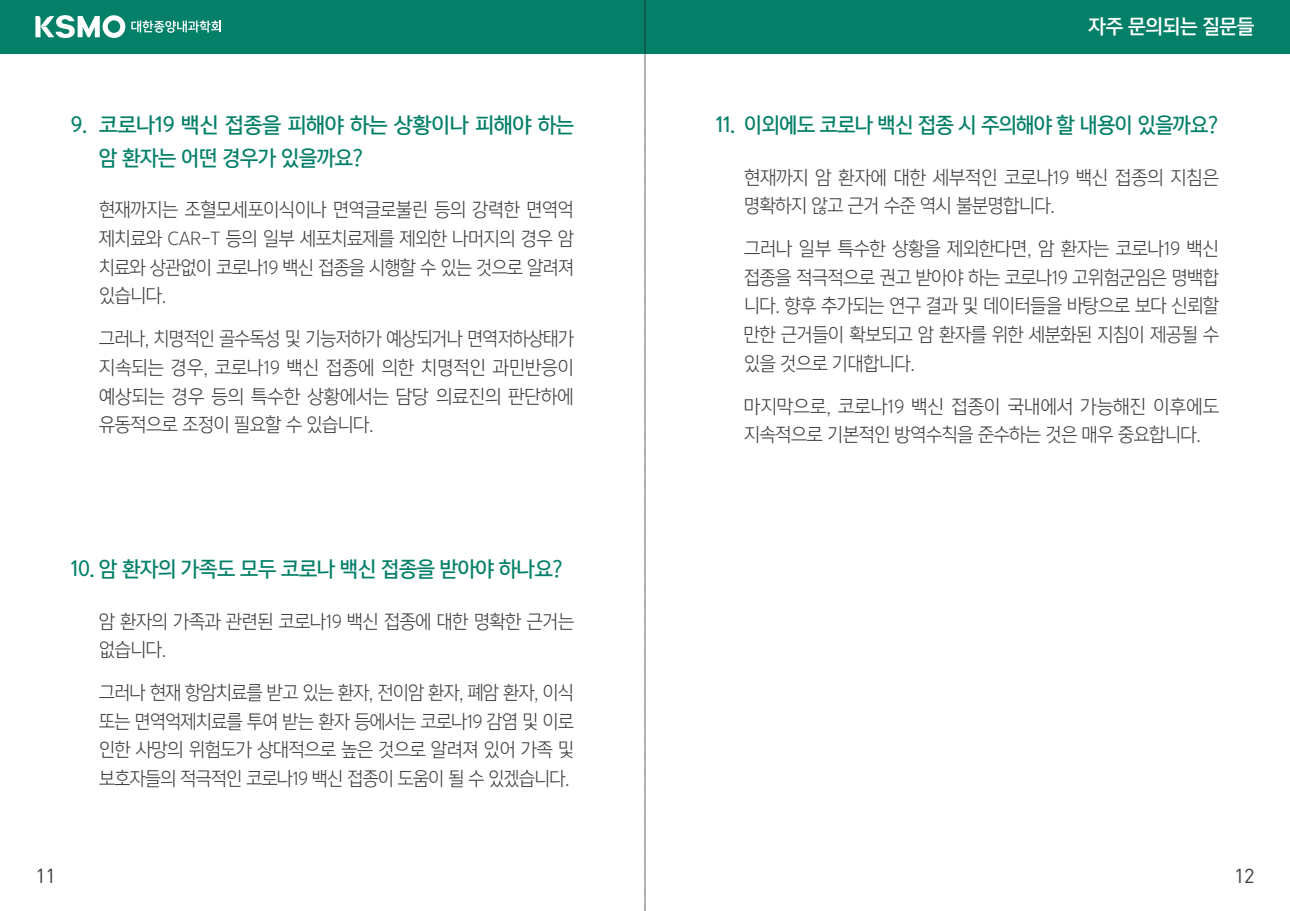
<style>
.page{position:relative;width:1290px;height:911px;background:#fff}
.page>*{position:absolute;margin:0;border:0;box-sizing:border-box;transform-origin:0 0}
.t1{font:20px/32.5px "Yoon Gothic Pro 760";letter-spacing:-.02em;color:#048069;scale:.95 1}
.t2{font:20px "DIN Pro";color:#3e3e3f}
.t3{font:18.75px/28.8px "Yoon Gothic Pro 730";letter-spacing:-.02em;color:#3e3e3f;scale:.96 1}
.t4{font:18.75px/28.8px "Yoon Gothic Pro 730";letter-spacing:-.02em;color:#3e3e3f;text-align:justify;scale:.95 1}
.t5{font:18.75px/28.8px "Yoon Gothic Pro 730";letter-spacing:-.02em;color:#3e3e3f;text-align:justify;scale:.94 1}
.t6{font:18.75px/28.8px "Yoon Gothic Pro 730";letter-spacing:-.02em;color:#3e3e3f;text-align:justify;scale:.93 1}
.t7{font:18.75px/28.8px "Yoon Gothic Pro 730";letter-spacing:-.02em;color:#3e3e3f}
.t8{font:18.75px "Yoon Gothic Pro 770";letter-spacing:-.02em;color:#fff;scale:.96 1}
</style>
<div class="page">
<div style="left:0;top:0;width:1290px;height:53px;background:#048069"></div>
<svg style="left:35px;top:15px;width:90px;height:24px"></svg>
<svg style="left:131px;top:20px;width:90px;height:13px"></svg>
<svg style="left:645px;top:0;width:1px;height:911px"></svg>
<p class="t1" style="left:99px;top:109px;width:501px;text-indent:-28px">9. 코로나19 백신 접종을 피해야 하는 상황이나 피해야 하는 암 환자는 어떤 경우가 있을까요?</p>
<p class="t4" style="left:99px;top:195px;width:501px">현재까지는 조혈모세포이식이나 면역글로불린 등의 강력한 면역억 제치료와 CAR-T 등의 일부 세포치료제를 제외한 나머지의 경우 암 치료와 상관없이 코로나19 백신 접종을 시행할 수 있는 것으로 알려져 있습니다.</p>
<p class="t6" style="left:99px;top:324px;width:512px">그러나, 치명적인 골수독성 및 기능저하가 예상되거나 면역저하상태가 지속되는 경우, 코로나19 백신 접종에 의한 치명적인 과민반응이 예상되는 경우 등의 특수한 상황에서는 담당 의료진의 판단하에 유동적으로 조정이 필요할 수 있습니다.</p>
<p class="t1" style="left:71px;top:552px;width:520px">10. 암 환자의 가족도 모두 코로나 백신 접종을 받아야 하나요?</p>
<p class="t4" style="left:99px;top:606px;width:501px">암 환자의 가족과 관련된 코로나19 백신 접종에 대한 명확한 근거는 없습니다.</p>
<p class="t5" style="left:99px;top:677px;width:507px">그러나 현재 항암치료를 받고 있는 환자, 전이암 환자, 폐암 환자, 이식 또는 면역억제치료를 투여 받는 환자 등에서는 코로나19 감염 및 이로 인한 사망의 위험도가 상대적으로 높은 것으로 알려져 있어 가족 및 보호자들의 적극적인 코로나19 백신 접종이 도움이 될 수 있겠습니다.</p>
<p class="t8" style="left:1088px;top:13px;width:174px">자주 문의되는 질문들</p>
<p class="t1" style="left:716px;top:109px;width:531px">11. 이외에도 코로나 백신 접종 시 주의해야 할 내용이 있을까요?</p>
<p class="t3" style="left:744px;top:162px;width:496px">현재까지 암 환자에 대한 세부적인 코로나19 백신 접종의 지침은 명확하지 않고 근거 수준 역시 불분명합니다.</p>
<p class="t3" style="left:744px;top:234px;width:496px;text-align:justify">그러나 일부 특수한 상황을 제외한다면, 암 환자는 코로나19 백신 접종을 적극적으로 권고 받아야 하는 코로나19 고위험군임은 명백합 니다. 향후 추가되는 연구 결과 및 데이터들을 바탕으로 보다 신뢰할 만한 근거들이 확보되고 암 환자를 위한 세분화된 지침이 제공될 수 있을 것으로 기대합니다.</p>
<p class="t7" style="left:744px;top:391px;width:476px">마지막으로, 코로나19 백신 접종이 국내에서 가능해진 이후에도 지속적으로 기본적인 방역수칙을 준수하는 것은 매우 중요합니다.</p>
<p class="t2" style="left:35px;top:859px;width:22px">11</p>
<p class="t2" style="left:1234px;top:859px;width:22px">12</p>
</div>
